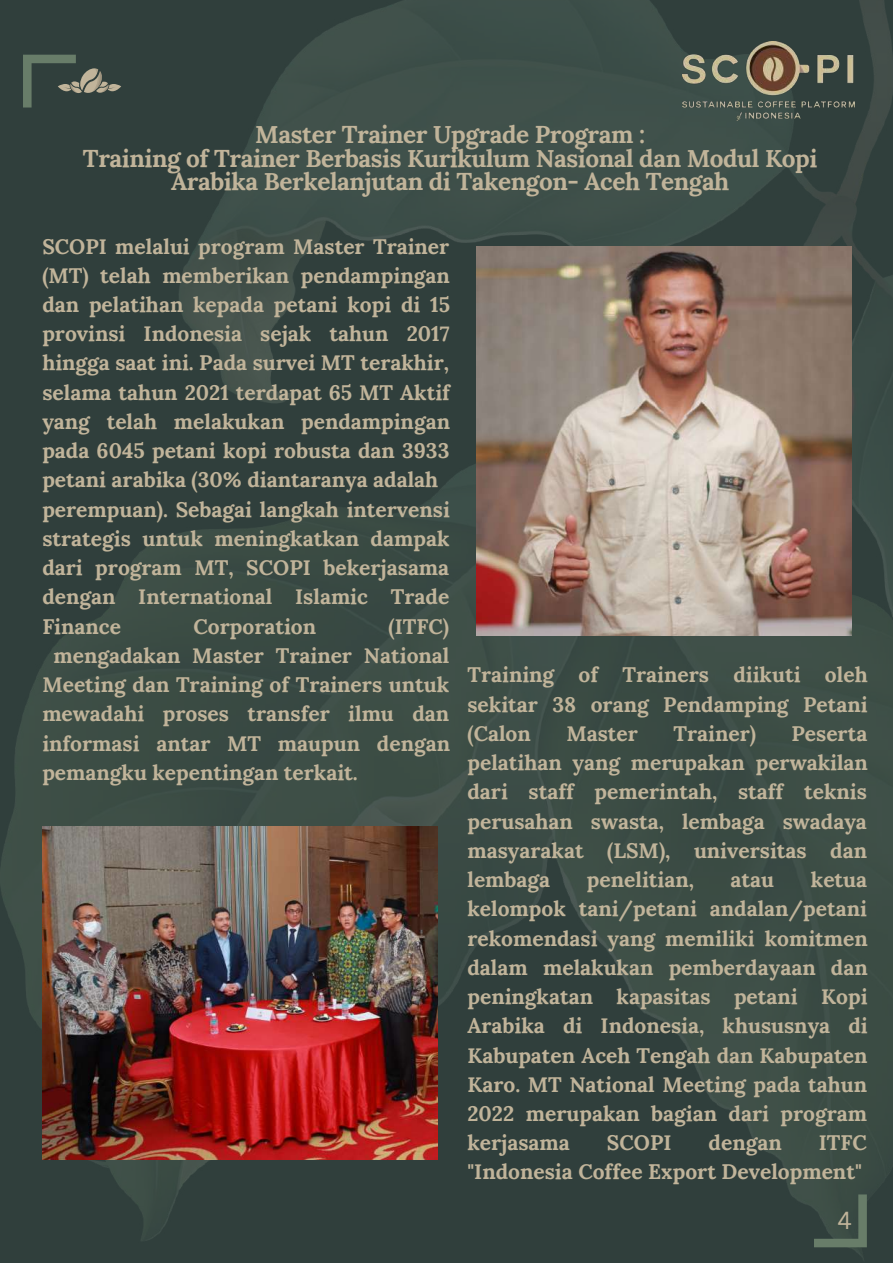
<style>
.page{position:relative;width:893px;height:1264px;background:#fff}
.page>*{position:absolute;margin:0;border:0;box-sizing:border-box;transform-origin:0 0}
.t1{font:700 24.3px/23.5px "Lora";letter-spacing:-.015em;color:#c1b49a;text-align:center}
.t2{font:24px "Canva Sans";color:#c1b49a}
.t3{font:700 21px/29.2px "Lora";color:#c1b49a;text-align:justify}
</style>
<div class="page">
<img style="left:0;top:0;width:892px;height:1262px">
<svg style="left:23px;top:55px;width:98px;height:52px;background:#4a564e"></svg>
<img style="left:682px;top:42px;width:172px;height:78px">
<img style="left:42px;top:827px;width:395px;height:332px">
<img style="left:477px;top:246px;width:374px;height:389px">
<svg style="left:814px;top:1194px;width:52px;height:53px;background:#46584e"></svg>
<p class="t1" style="left:83px;top:122px;width:736px">Master Trainer Upgrade Program :<br>Training of Trainer Berbasis Kurikulum Nasional dan Modul Kopi<br>Arabika Berkelanjutan di Takengon- Aceh Tengah</p>
<p class="t3" style="left:42px;top:231px;width:409px;text-align:left">SCOPI melalui program Master Trainer (MT) telah memberikan pendampingan dan pelatihan kepada petani kopi di 15 provinsi Indonesia sejak tahun 2017 hingga saat ini. Pada survei MT terakhir, selama tahun 2021 terdapat 65 MT Aktif yang telah melakukan pendampingan pada 6045 petani kopi robusta dan 3933 petani arabika (30% diantaranya adalah perempuan). Sebagai langkah intervensi strategis untuk meningkatkan dampak dari program MT, SCOPI bekerjasama dengan International Islamic Trade Finance</p>
<p class="t3" style="left:193px;top:611px;width:124px">Corporation</p>
<p class="t3" style="left:388px;top:611px;width:62px">(ITFC)</p>
<p class="t3" style="left:53px;top:640px;width:397px">mengadakan Master Trainer National</p>
<p class="t3" style="left:42px;top:669px;width:408px">Meeting dan Training of Trainers untuk</p>
<p class="t3" style="left:42px;top:699px;width:408px">mewadahi proses transfer ilmu dan</p>
<p class="t3" style="left:42px;top:728px;width:409px">informasi antar MT maupun dengan</p>
<p class="t3" style="left:42px;top:757px;width:317px">pemangku kepentingan terkait.</p>
<p class="t3" style="left:467px;top:660px;width:402px">Training of Trainers diikuti oleh sekitar 38 orang Pendamping Petani (Calon</p>
<p class="t3" style="left:566px;top:718px;width:73px">Master</p>
<p class="t3" style="left:673px;top:718px;width:84px">Trainer)</p>
<p class="t3" style="left:467px;top:718px;width:402px;text-indent:324px">Peserta pelatihan yang merupakan perwakilan dari staff pemerintah, staff teknis perusahan swasta, lembaga swadaya masyarakat (LSM), universitas dan lembaga</p>
<p class="t3" style="left:587px;top:864px;width:108px">penelitian,</p>
<p class="t3" style="left:730px;top:864px;width:45px">atau</p>
<p class="t3" style="left:467px;top:864px;width:402px;text-indent:343px">ketua kelompok tani/petani andalan/petani rekomendasi yang memiliki komitmen dalam melakukan pemberdayaan dan peningkatan kapasitas petani Kopi Arabika di Indonesia, khususnya di Kabupaten Aceh Tengah dan Kabupaten Karo. MT National Meeting pada tahun 2022 merupakan bagian dari program kerjasama</p>
<p class="t3" style="left:607px;top:1127px;width:66px">SCOPI</p>
<p class="t3" style="left:708px;top:1127px;width:75px">dengan</p>
<p class="t3" style="left:467px;top:1127px;width:401px;text-align:right">ITFC<br>"Indonesia Coffee Export Development"</p>
<p class="t2" style="left:837px;top:1203px;width:16px">4</p>
</div>
